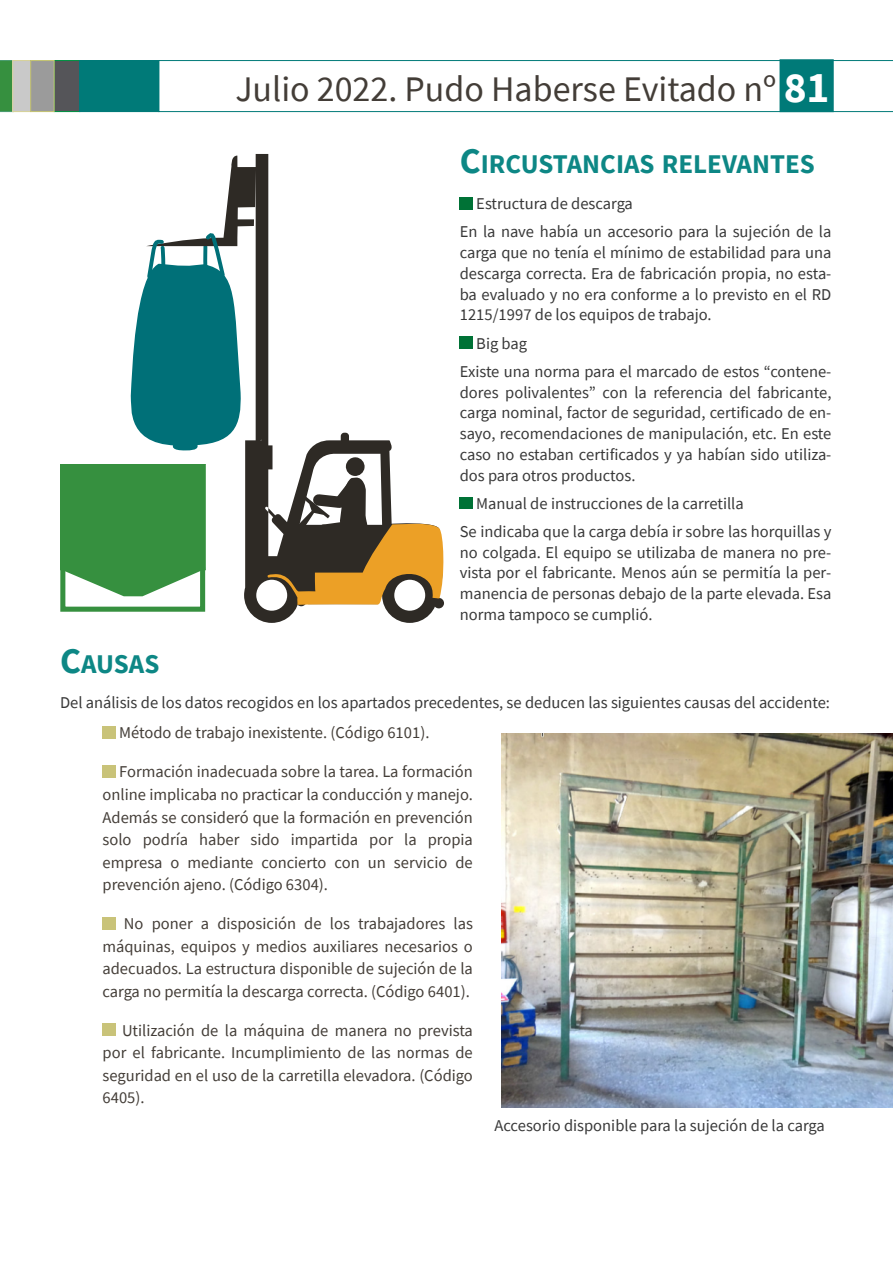
<style>
.page{position:relative;width:893px;height:1263px;background:#fff}
.page>*{position:absolute;margin:0;border:0;box-sizing:border-box;transform-origin:0 0}
.t1{font:36px "Source Sans Pro";color:#433d37}
.t2{font:700 27px "Source Sans Pro";color:#0d8785}
.t3{font:16.5px/20.7px "Source Sans Pro";color:#383838}
.t4{font:16.5px/22.5px "Source Sans Pro";color:#433d37;text-align:justify}
.s1{font-weight:700;font-size:43.5px;color:#fff}
.s2{font-size:36px}
</style>
<div class="page">
<svg style="left:159px;top:60px;width:734px;height:52px"></svg>
<div style="left:780px;top:60px;width:53px;height:51px;background:#007a78"></div>
<div style="left:779px;top:59px;width:55px;height:53px;border:2px solid #007a78"></div>
<svg style="left:0;top:60px;width:12px;height:52px"></svg>
<div style="left:54px;top:61px;width:26px;height:51px;background:#555559"></div>
<div style="left:54px;top:60px;width:26px;height:52px;border:1px solid #009543"></div>
<div style="left:13px;top:61px;width:18px;height:51px;background:#c9c9c9"></div>
<div style="left:12px;top:60px;width:19px;height:52px;border:1px solid #d8d399"></div>
<div style="left:31px;top:61px;width:23px;height:51px;background:#9b9b9b"></div>
<div style="left:30px;top:60px;width:25px;height:52px;border:1px solid #c6c572"></div>
<div style="left:80px;top:61px;width:79px;height:51px;background:#007a78"></div>
<div style="left:79px;top:60px;width:80px;height:52px;border:1px solid #007a78"></div>
<svg style="left:460px;top:197px;width:13px;height:12px"></svg>
<svg style="left:460px;top:337px;width:13px;height:12px"></svg>
<svg style="left:460px;top:497px;width:13px;height:12px"></svg>
<svg style="left:103px;top:727px;width:13px;height:11px"></svg>
<svg style="left:103px;top:766px;width:13px;height:11px"></svg>
<svg style="left:103px;top:917px;width:13px;height:12px"></svg>
<svg style="left:103px;top:1024px;width:13px;height:11px"></svg>
<svg style="left:60px;top:153px;width:384px;height:470px"></svg>
<img style="left:502px;top:734px;width:391px;height:373px">
<h1 class="t1" style="left:235px;top:65px;width:596px">Julio 2022. Pudo Haberse Evitado nº <span class="s1">81</span></h1>
<h2 class="t2" style="left:460px;top:147px;width:357px"><span class="s2">C</span>IRCUSTANCIAS RELEVANTES</h2>
<p class="t3" style="left:460px;top:189px;width:373px;line-height:28.2px;text-indent:17px">Estructura de descarga<br>En la nave había un accesorio para la sujeción de la</p>
<p class="t3" style="left:460px;top:242px;width:373px;text-align:justify">carga que no tenía el mínimo de estabilidad para una descarga correcta. Era de fabricación propia, no esta&shy;ba evaluado y no era conforme a lo previsto en el RD 1215/1997 de los equipos de trabajo.</p>
<p class="t3" style="left:460px;top:329px;width:373px;line-height:28.2px;text-indent:17px">Big bag<br>Existe una norma para el marcado de estos “contene-</p>
<p class="t3" style="left:460px;top:381px;width:373px;text-align:justify">dores polivalentes” con la referencia del fabricante, carga nominal, factor de seguridad, certificado de en&shy;sayo, recomendaciones de manipulación, etc. En este caso no estaban certificados y ya habían sido utiliza&shy;dos para otros productos.</p>
<p class="t3" style="left:460px;top:489px;width:373px;line-height:28.2px;text-indent:17px">Manual de instrucciones de la carretilla<br>Se indicaba que la carga debía ir sobre las horquillas y</p>
<p class="t3" style="left:460px;top:541px;width:373px;text-align:justify">no colgada. El equipo se utilizaba de manera no pre&shy;vista por el fabricante. Menos aún se permitía la per&shy;manencia de personas debajo de la parte elevada. Esa norma tampoco se cumplió.</p>
<h2 class="t2" style="left:60px;top:646px;width:101px"><span class="s2">C</span>AUSAS</h2>
<p class="t3" style="left:60px;top:692px;width:772px">Del análisis de los datos recogidos en los apartados precedentes, se deducen las siguientes causas del accidente:</p>
<p class="t4" style="left:119px;top:721px;width:312px">Método de trabajo inexistente. (Código 6101).</p>
<p class="t4" style="left:103px;top:760px;width:372px;text-indent:17px">Formación inadecuada sobre la tarea. La formación online implicaba no practicar la conducción y manejo.<br>Además se consideró que la formación en prevención solo podría haber sido impartida por la propia empresa o mediante concierto con un servicio de prevención ajeno. (Código 6304).</p>
<p class="t4" style="left:103px;top:912px;width:372px;text-indent:21px">No poner a disposición de los trabajadores las máquinas, equipos y medios auxiliares necesarios o adecuados. La estructura disponible de sujeción de la carga no permitía la descarga correcta. (Código 6401).</p>
<p class="t4" style="left:103px;top:1018px;width:372px;text-indent:19px">Utilización de la máquina de manera no prevista por el fabricante. Incumplimiento de las normas de seguridad en el uso de la carretilla elevadora. (Código 6405).</p>
<p class="t3" style="left:494px;top:1114px;width:332px">Accesorio disponible para la sujeción de la carga</p>
</div>
